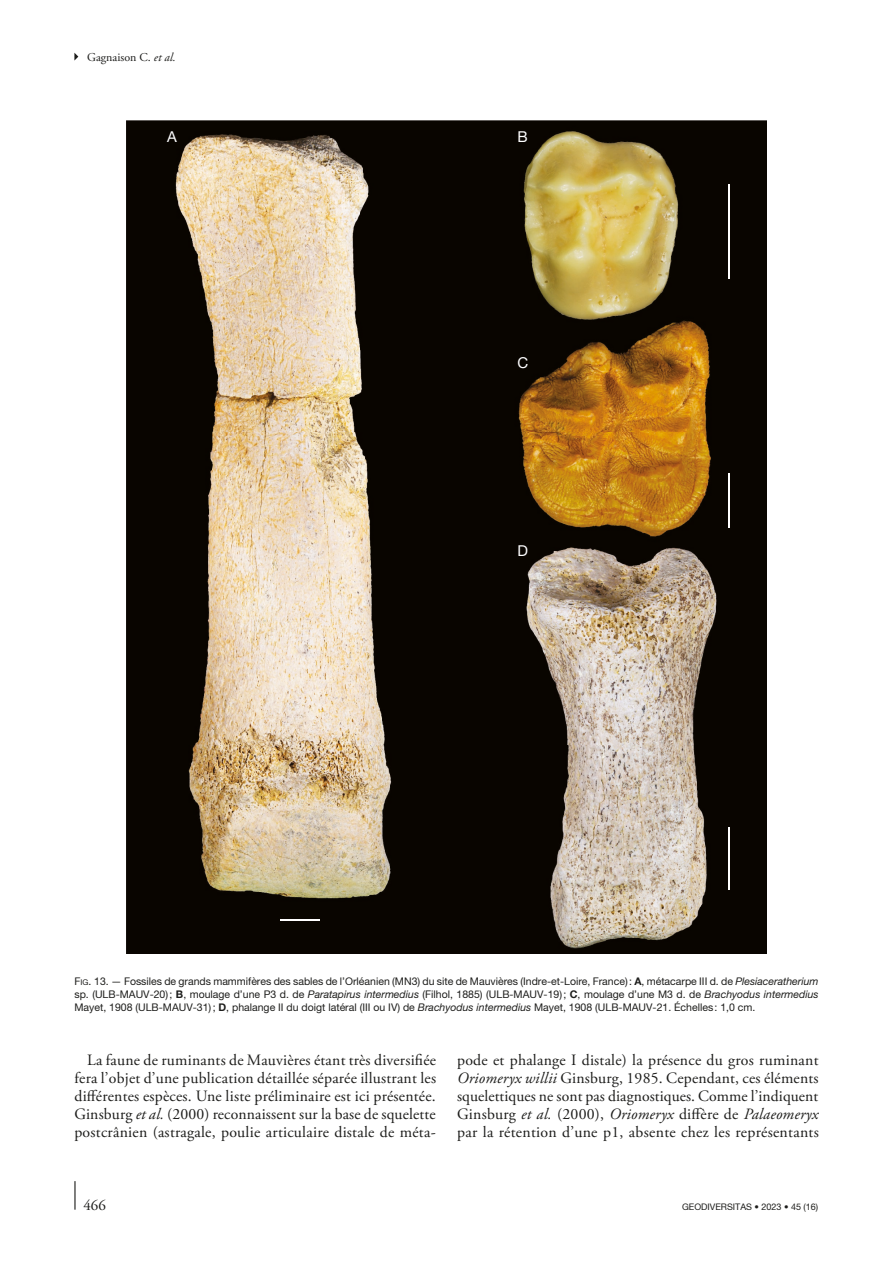
<style>
.page{position:relative;width:893px;height:1263px;background:#fff}
.page>*{position:absolute;margin:0;border:0;box-sizing:border-box;transform-origin:0 0}
.Texte_courant_Suite{font:15.75px/18px "Adobe Garamond Pro";letter-spacing:.015em;color:#1d1d1b;text-align:justify}
.t1{font:15px "Helvetica Neue 3";color:#fff}
.t2{font:15px "Adobe Garamond Pro";color:#1d1d1b}
.t3{font:12px "Adobe Garamond Pro Regular 2";color:#1d1d1b}
.t4{font:10.5px/12.8px "Helvetica Neue";color:#1d1d1b;text-align:justify}
.t5{font:9px "Helvetica Neue 2";color:#1d1d1b}
.s1{font-family:"Adobe Garamond Pro Italic 2"}
.s2{font-style:inherit}
.s3{font-size:7.8px}
.s4{font-weight:700}
.s5{font-style:italic}
</style>
<div class="page">
<hr style="left:74px;top:1181px;width:2px;height:29px;background:#1d1d1b">
<svg style="left:74px;top:53px;width:4px;height:8px"></svg>
<img style="left:126px;top:121px;width:641px;height:832px">
<hr style="left:280px;top:920px;width:39px;height:1px;background:#fff">
<hr style="left:728px;top:184px;width:2px;height:95px;background:#fff">
<hr style="left:728px;top:473px;width:2px;height:54px;background:#fff">
<hr style="left:728px;top:827px;width:2px;height:63px;background:#fff">
<p class="t3" style="left:87px;top:50px;width:90px">Gagnaison C. <span class="s1">et al.</span></p>
<p class="t1" style="left:167px;top:128px;width:11px">A</p>
<p class="t1" style="left:518px;top:128px;width:12px">B</p>
<p class="t1" style="left:518px;top:354px;width:12px">C</p>
<p class="t1" style="left:518px;top:542px;width:12px">D</p>
<p class="t4" style="left:74px;top:975px;width:746px"><span class="s2">F</span><span class="s3">ig</span><span class="s2">. 13</span>. — Fossiles de grands mammifères des sables de l’Orléanien (MN3) du site de Mauvières (Indre-et-Loire, France): <span class="s4">A</span>, métacarpe III d. de <span class="s5">Plesiaceratherium </span>sp. (ULB-MAUV-20); <span class="s4">B</span>, moulage d’une P3 d. de <span class="s5">Paratapirus intermedius</span> (Filhol, 1885) (ULB-MAUV-19); <span class="s4">C</span>, moulage d’une M3 d. de <span class="s5">Brachyodus intermedius </span>Mayet, 1908 (ULB-MAUV-31); <span class="s4">D</span>, phalange II du doigt latéral (III ou IV) de <span class="s5">Brachyodus intermedius</span> Mayet, 1908 (ULB-MAUV-21. Échelles: 1,0 cm.</p>
<p class="Texte_courant_Suite" style="left:74px;top:1052px;width:363px;text-indent:13px">La faune de ruminants de Mauvières étant très diversifiée fera l’objet d’une publication détaillée séparée illustrant les différentes espèces. Une liste préliminaire est ici présentée.<br>Ginsburg <span class="s5">et al.</span> (2000) reconnaissent sur la base de squelette postcrânien (astragale, poulie articulaire distale de méta-</p>
<p class="Texte_courant_Suite" style="left:457px;top:1052px;width:363px">pode et phalange I distale) la présence du gros ruminant <span class="s5">Oriomeryx willii</span> Ginsburg, 1985. Cependant, ces éléments squelettiques ne sont pas diagnostiques. Comme l’indiquent Ginsburg <span class="s5">et al.</span> (2000), <span class="s5">Oriomeryx</span> diffère de <span class="s5">Palaeomeryx </span>par la rétention d’une p1, absente chez les représentants</p>
<p class="t2" style="left:83px;top:1196px;width:24px">466</p>
<p class="t5" style="left:682px;top:1201px;width:138px">GEODIVERSITAS • 2023 • 45 (16)</p>
</div>
